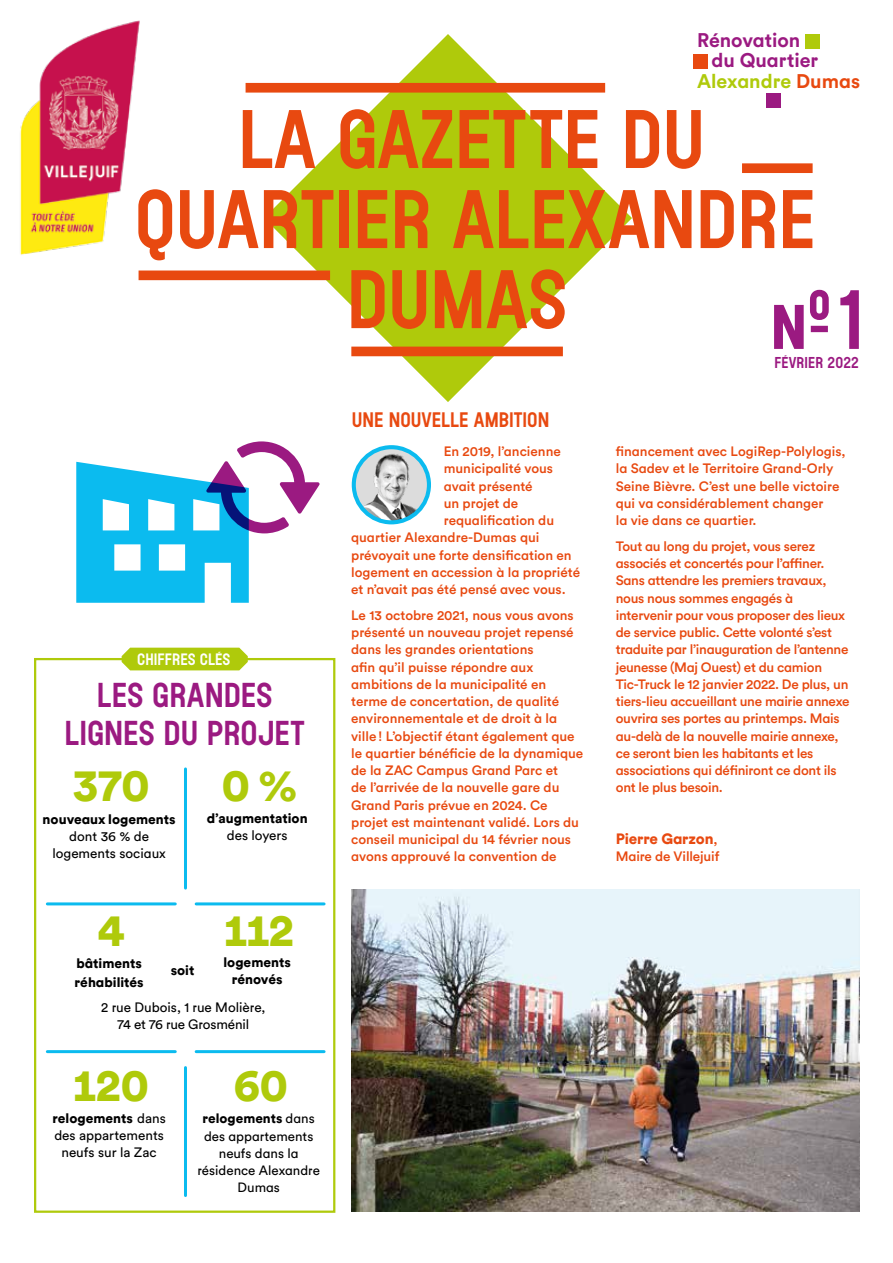
<style>
.page{position:relative;width:893px;height:1263px;background:#fff}
.page>*{position:absolute;margin:0;border:0;box-sizing:border-box;transform-origin:0 0}
.t1{font:83.85px "Plaak 4 Terme 44 Bold A";color:#9b1a81}
.t2{font:82.8px/80.1px "Plaak 4 Terme 44 Bold A";color:#e84910;text-align:center}
.t3{font:900 45px "Circular XXTT";letter-spacing:-.02em;color:#afca0b}
.t4{font:34.5px/37.5px "Plaak 4 Terme 44 Bold A";color:#9b1a81;text-align:center}
.t5{font:21px "Plaak 4 Terme 44 Bold A";color:#e84910}
.t6{font:700 19.65px "Circular Std";color:#9b1a81}
.t7{font:700 19.65px "Circular Std";color:#afca0b}
.t8{font:16.5px "Plaak 4 Terme 44 Bold A";color:#fff}
.t9{font:15.75px "Plaak 4 Terme 44 Bold A";letter-spacing:.01em;color:#9b1a81}
.t10{font:900 15px "Circular XXTT";letter-spacing:-.01em;color:#e84910}
.t11{font:500 13.5px/17.2px "Circular Std";color:#e84910}
.t12{font:500 13.5px/17.2px "Circular Std";letter-spacing:-.02em;color:#e84910}
.t13{font:13.5px/17.2px "Circular Std";color:#000;text-align:center}
.t14{font:900 13.5px/17.2px "Circular XXTT";color:#000;text-align:center}
.t15{font:13.35px/17.2px "Circular Std";color:#000;text-align:center}
.t16{font:900 13.35px "Circular XXTT";color:#000}
.s1{color:#e84910}
.s2{font-family:"Circular Std";font-weight:400}
.s3{font-family:"Circular Std";font-weight:500;font-size:13.5px}
</style>
<div class="page">
<svg style="left:264px;top:34px;width:368px;height:368px;fill:#afca0b"></svg>
<div style="left:742px;top:163px;width:71px;height:10px;background:#e84910"></div>
<div style="left:246px;top:83px;width:359px;height:10px;background:#e84910"></div>
<div style="left:351px;top:347px;width:212px;height:9px;background:#e84910"></div>
<div style="left:139px;top:270px;width:191px;height:10px;background:#e84910"></div>
<img style="left:351px;top:890px;width:508px;height:322px">
<div style="left:805px;top:34px;width:15px;height:14px;background:#afca0b"></div>
<div style="left:693px;top:54px;width:14px;height:14px;background:#e84910"></div>
<div style="left:766px;top:93px;width:14px;height:14px;background:#9b1a81"></div>
<svg style="left:76px;top:441px;width:244px;height:162px"></svg>
<img style="left:354px;top:447px;width:75px;height:75px;border-radius:38px">
<div style="left:352px;top:445px;width:79px;height:79px;border:4px solid #0bbbef;border-radius:50%"></div>
<div style="left:34px;top:658px;width:301px;height:555px;border:2px solid #afca0b"></div>
<div style="left:122px;top:648px;width:126px;height:22px;background:#afca0b"></div>
<hr style="left:184px;top:769px;width:3px;height:119px;background:#0bbbef">
<hr style="left:47px;top:902px;width:128px;height:3px;background:#0bbbef">
<hr style="left:184px;top:1067px;width:3px;height:128px;background:#0bbbef">
<hr style="left:47px;top:1050px;width:128px;height:3px;background:#0bbbef">
<hr style="left:196px;top:902px;width:128px;height:3px;background:#0bbbef">
<hr style="left:196px;top:1050px;width:128px;height:3px;background:#0bbbef">
<img style="left:20px;top:20px;width:120px;height:235px">
<h3 class="t6" style="left:697px;top:27px;width:105px">Rénovation</h3>
<h3 class="t6" style="left:711px;top:48px;width:108px">du Quartier</h3>
<h3 class="t7" style="left:697px;top:68px;width:165px">Alexandre <span class="s1">Dumas</span></h3>
<h2 class="t2" style="left:135px;top:99px;width:683px">LA GAZETTE DU<br>QUARTIER ALEXANDRE<br>DUMAS</h2>
<h1 class="t1" style="left:839px;top:275px;width:27px">1</h1>
<p class="t9" style="left:774px;top:354px;width:86px">FÉVRIER 2022</p>
<p class="t8" style="left:137px;top:650px;width:95px">CHIFFRES CLÉS</p>
<h3 class="t4" style="left:64px;top:676px;width:242px">LES GRANDES<br>LIGNES DU PROJET</h3>
<h3 class="t3" style="left:72px;top:754px;width:79px">370</h3>
<p class="t14" style="left:43px;top:810px;width:135px">nouveaux logements</p>
<p class="t13" style="left:52px;top:828px;width:115px">dont 36 % de logements sociaux</p>
<h3 class="t3" style="left:222px;top:754px;width:77px">0%</h3>
<p class="t14" style="left:207px;top:809px;width:102px">d’augmentation</p>
<p class="t13" style="left:227px;top:826px;width:62px">des loyers</p>
<h3 class="t3" style="left:224px;top:899px;width:72px">112</h3>
<p class="t14" style="left:223px;top:953px;width:69px">logements rénovés</p>
<h3 class="t3" style="left:97px;top:899px;width:29px">4</h3>
<p class="t14" style="left:75px;top:953px;width:71px;line-height:19.5px;text-align:left">bâtiments réhabilités</p>
<p class="t13" style="left:101px;top:998px;width:166px">2 rue Dubois, 1 rue Molière,<br>74 et 76 rue Grosménil</p>
<p class="t14" style="left:171px;top:961px;width:25px">soit</p>
<h3 class="t3" style="left:73px;top:1054px;width:78px">120</h3>
<p class="t14" style="left:53px;top:1109px;width:115px">relogements <span class="s2">dans</span></p>
<p class="t13" style="left:54px;top:1126px;width:111px">des appartements neufs sur la Zac</p>
<h3 class="t3" style="left:233px;top:1053px;width:56px">60</h3>
<p class="t16" style="left:203px;top:1109px;width:114px">relogements <span class="s2">dans</span></p>
<p class="t15" style="left:197px;top:1127px;width:124px">des appartements neufs dans la résidence Alexandre<br>Dumas</p>
<h3 class="t5" style="left:352px;top:409px;width:199px">UNE NOUVELLE AMBITION</h3>
<p class="t11" style="left:444px;top:442px;width:119px">En 2019, l’ancienne</p>
<p class="t11" style="left:444px;top:460px;width:111px">municipalité vous</p>
<p class="t11" style="left:444px;top:477px;width:90px">avait présenté</p>
<p class="t11" style="left:444px;top:494px;width:76px">un projet de</p>
<p class="t11" style="left:444px;top:511px;width:112px">requalification du</p>
<p class="t11" style="left:351px;top:529px;width:190px">quartier Alexandre-Dumas qui</p>
<p class="t11" style="left:351px;top:546px;width:222px">prévoyait une forte densification en</p>
<p class="t11" style="left:351px;top:563px;width:230px">logement en accession à la propriété</p>
<p class="t11" style="left:351px;top:580px;width:216px">et n’avait pas été pensé avec vous.</p>
<p class="t11" style="left:351px;top:606px;width:234px">Le 13 octobre 2021, nous vous avons présenté un nouveau projet repensé dans les grandes orientations<br>afin qu’il puisse répondre aux ambitions de la municipalité en terme de concertation, de qualité environnementale et de droit à la ville! L’objectif étant également que le quartier bénéficie de la dynamique de la ZAC Campus Grand Parc et<br>de l’arrivée de la nouvelle gare du Grand Paris prévue en 2024. Ce projet est maintenant validé. Lors du conseil municipal du 14 février nous avons approuvé la convention de</p>
<p class="t11" style="left:616px;top:442px;width:231px">financement avec LogiRep-Polylogis, la Sadev et le Territoire Grand-Orly Seine Bièvre. C’est une belle victoire qui va considérablement changer<br>la vie dans ce quartier.</p>
<p class="t12" style="left:616px;top:537px;width:235px">Tout au long du projet, vous serez associés et concertés pour l’affiner.<br>Sans attendre les premiers travaux, nous nous sommes engagés à intervenir pour vous proposer des lieux de service public. Cette volonté s’est traduite par l’inauguration de l’antenne jeunesse (Maj Ouest) et du camion Tic-Truck le 12 janvier 2022. De plus, un tiers-lieu accueillant une mairie annexe ouvrira ses portes au printemps. Mais au-delà de la nouvelle mairie annexe, ce seront bien les habitants et les associations qui définiront ce dont ils ont le plus besoin.</p>
<p class="t10" style="left:616px;top:828px;width:103px">Pierre Garzon<span class="s3">,</span></p>
<p class="t11" style="left:616px;top:847px;width:105px">Maire de Villejuif</p>
</div>
